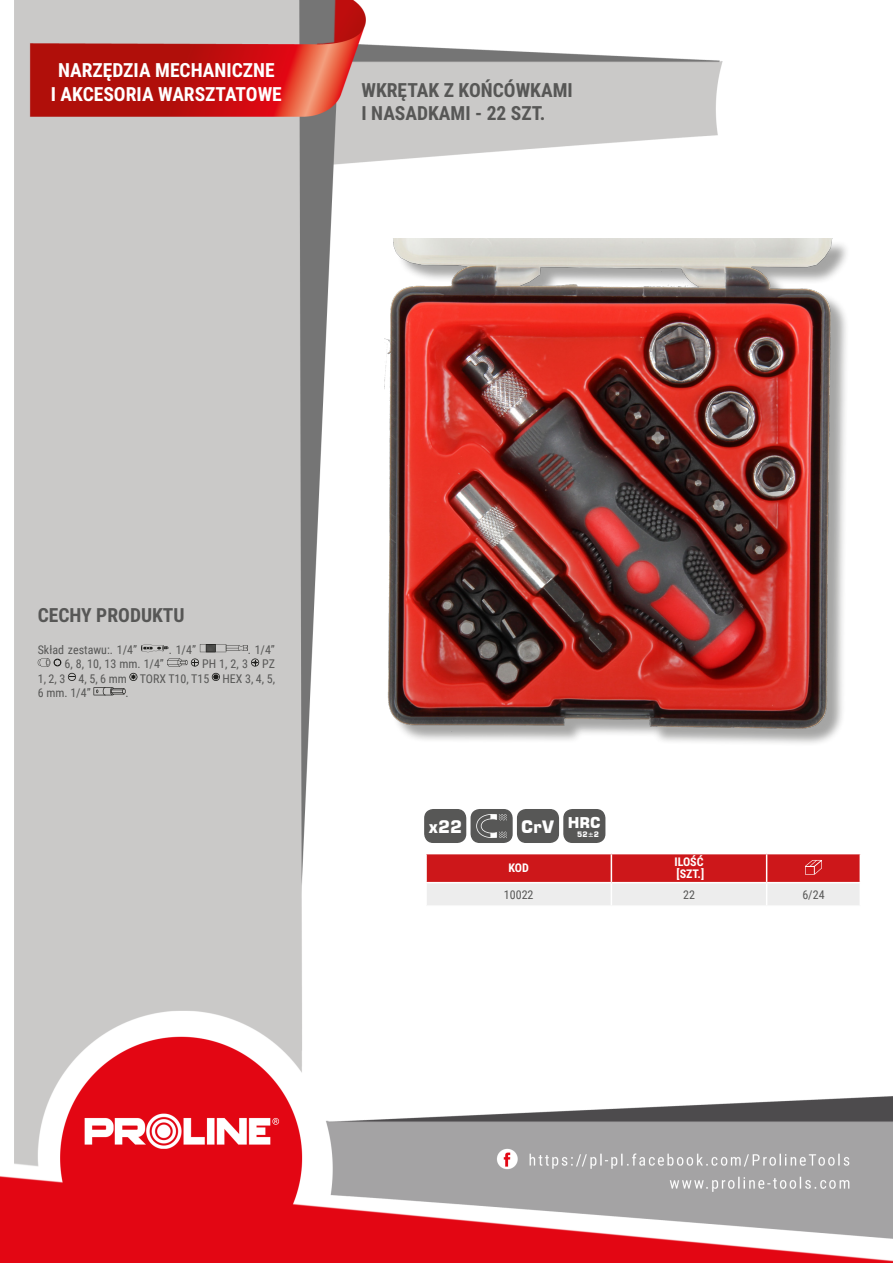
<style>
.page{position:relative;width:893px;height:1263px;background:#fff}
.page>*{position:absolute;margin:0;border:0;box-sizing:border-box;transform-origin:0 0}
.NagĹ_Ăłwek{font:700 19.5px/23.4px "Roboto Condensed";color:#fff;text-align:center}
.Lewo_bez_dzielenia{font:700 19.5px/23.4px "Roboto Condensed";color:#575756}
.MateriaĹ__CECHY{font:700 19.5px "Roboto Condensed";color:#575756}
.t1{font:700 17.1px "Square 721 BT";color:#fff}
.t2{font:700 14.85px "Square 721 BT";color:#fff}
.Opisy{font:12px/14.4px "Roboto Condensed";color:#575756;text-align:justify}
.Ĺšrodek__wymuszenie{font:700 12px "Roboto Condensed";color:#fff}
.Center{font:12px "Roboto Condensed";color:#575756}
.Ĺšrodek_bez_dzieleni{font:700 12px "Roboto Condensed";color:#fff}
.Indeks{font:12px "Roboto Condensed";color:#575756}
.Tabelka_nagĹ_Ăłwek{font:700 12px "Roboto Condensed";color:#fff}
.t3{font:700 7.5px "Square 721 BT";color:#fff}
</style>
<div class="page">
<img style="left:0;top:0;width:893px;height:1263px">
<div style="left:388px;top:240px;width:462px;height:506px;background:#1d1d1b;opacity:.4"></div>
<img style="left:385px;top:238px;width:448px;height:493px">
<svg style="left:38px;top:658px;width:23px;height:8px"></svg>
<svg style="left:141px;top:644px;width:118px;height:22px;background:#b8b7b6"></svg>
<svg style="left:68px;top:673px;width:8px;height:8px"></svg>
<svg style="left:129px;top:673px;width:8px;height:8px"></svg>
<svg style="left:212px;top:673px;width:8px;height:8px"></svg>
<svg style="left:93px;top:687px;width:33px;height:8px"></svg>
<hr style="left:425px;top:854px;width:2px;height:28px;background:#fff">
<hr style="left:425px;top:883px;width:2px;height:22px;background:#fff">
<hr style="left:425px;top:853px;width:186px;height:1px;background:#fff">
<hr style="left:425px;top:882px;width:186px;height:1px;background:#fff">
<hr style="left:425px;top:905px;width:186px;height:2px;background:#fff">
<hr style="left:611px;top:905px;width:156px;height:2px;background:#fff">
<hr style="left:767px;top:905px;width:94px;height:2px;background:#fff">
<svg style="left:426px;top:853px;width:435px;height:52px;background:#de8183"></svg>
<div style="left:425px;top:810px;width:41px;height:32px;background:#575756;border-radius:8px"></div>
<div style="left:424px;top:809px;width:42px;height:34px;border:1px solid #575756;border-radius:8px"></div>
<div style="left:471px;top:810px;width:41px;height:32px;background:#575756;border-radius:8px"></div>
<div style="left:471px;top:809px;width:42px;height:34px;border:1px solid #575756;border-radius:8px"></div>
<svg style="left:476px;top:814px;width:31px;height:24px"></svg>
<div style="left:518px;top:810px;width:40px;height:32px;background:#575756;border-radius:8px"></div>
<div style="left:517px;top:809px;width:42px;height:34px;border:1px solid #575756;border-radius:8px"></div>
<div style="left:564px;top:810px;width:41px;height:32px;background:#575756;border-radius:8px"></div>
<div style="left:563px;top:809px;width:42px;height:34px;border:1px solid #575756;border-radius:8px"></div>
<p class="NagĹ_Ăłwek" style="left:51px;top:58px;width:233px">NARZĘDZIA MECHANICZNE<br>I AKCESORIA WARSZTATOWE</p>
<p class="Lewo_bez_dzielenia" style="left:361px;top:77px;width:213px">WKRĘTAK Z KOŃCÓWKAMI<br>I NASADKAMI - 22 SZT.</p>
<p class="MateriaĹ__CECHY" style="left:38px;top:601px;width:148px">CECHY PRODUKTU</p>
<p class="Opisy" style="left:38px;top:642px;width:101px">Skład zestawu:. 1/4”</p>
<p class="Opisy" style="left:169px;top:642px;width:29px">. 1/4”</p>
<p class="Opisy" style="left:248px;top:642px;width:29px">. 1/4”</p>
<p class="Opisy" style="left:64px;top:656px;width:101px">6, 8, 10, 13 mm. 1/4”</p>
<p class="Opisy" style="left:38px;top:656px;width:239px;text-indent:164px">PH 1, 2, 3 PZ 1, 2, 3 4, 5, 6 mm TORX T10, T15 HEX 3, 4, 5, 6 mm. 1/4”</p>
<p class="Opisy" style="left:126px;top:685px;width:5px">.</p>
<p class="t1" style="left:428px;top:816px;width:35px">x22</p>
<p class="t1" style="left:521px;top:816px;width:35px">CrV</p>
<p class="t2" style="left:568px;top:814px;width:34px">HRC</p>
<p class="t3" style="left:577px;top:830px;width:23px">52±2</p>
<p class="Tabelka_nagĹ_Ăłwek" style="left:508px;top:860px;width:22px">KOD</p>
<p class="Ĺšrodek_bez_dzieleni" style="left:674px;top:854px;width:31px">ILOŚĆ</p>
<p class="Ĺšrodek__wymuszenie" style="left:676px;top:866px;width:29px">[SZT.]</p>
<p class="Indeks" style="left:504px;top:886px;width:31px">10022</p>
<p class="Center" style="left:683px;top:886px;width:13px">22</p>
<p class="Center" style="left:802px;top:886px;width:24px">6/24</p>
</div>
